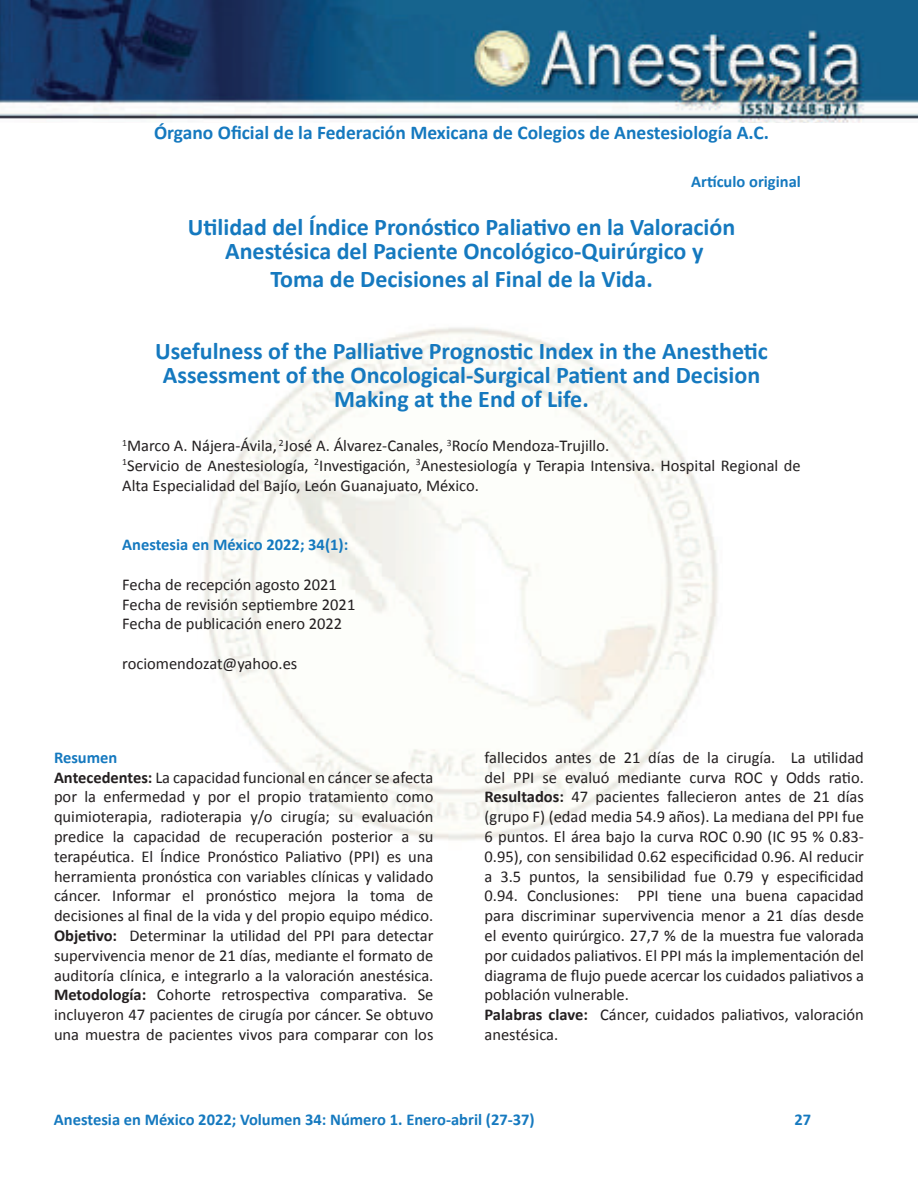
<style>
.page{position:relative;width:918px;height:1188px;background:#fff}
.page>*{position:absolute;margin:0;border:0;box-sizing:border-box;transform-origin:0 0}
.t1{font:700 24px/24px "Calibri";color:#1579bf;text-align:center}
.t2{font:700 19.5px "Calibri";color:#1579bf}
.t3{font:16.5px/19.8px "Calibri";color:#231f20}
.t4{font:700 16.5px "Calibri";color:#1579bf}
.s1{font-weight:700;color:#1579bf}
.s2{font-weight:700}
</style>
<div class="page">
<img style="left:0;top:0;width:918px;height:122px">
<img style="left:204px;top:327px;width:514px;height:514px">
<p class="t2" style="left:154px;top:119px;width:616px">Órgano Oficial de la Federación Mexicana de Colegios de Anestesiología A.C.</p>
<p class="t4" style="left:691px;top:169px;width:111px">Artículo original</p>
<h1 class="t1" style="left:188px;top:214px;width:549px">Utilidad del Índice Pronóstico Paliativo en la Valoración<br>Anestésica del Paciente Oncológico-Quirúrgico y</h1>
<h1 class="t1" style="left:270px;top:267px;width:384px">Toma de Decisiones al Final de la Vida.</h1>
<h1 class="t1" style="left:155px;top:339px;width:614px">Usefulness of the Palliative Prognostic Index in the Anesthetic<br>Assessment of the Oncological-Surgical Patient and Decision<br>Making at the End of Life.</h1>
<p class="t3" style="left:122px;top:435px;width:680px"><sup>1</sup>Marco A. Nájera-Ávila, <sup>2</sup>José A. Álvarez-Canales, <sup>3</sup>Rocío Mendoza-Trujillo.<br><sup>1</sup>Servicio de Anestesiología, <sup>2</sup>Investigación, <sup>3</sup>Anestesiología y Terapia Intensiva. Hospital Regional de<br>Alta Especialidad del Bajío, León Guanajuato, México.</p>
<p class="t4" style="left:122px;top:533px;width:228px">Anestesia en México 2022; 34(1):</p>
<p class="t3" style="left:122px;top:574px;width:235px">Fecha de recepción agosto 2021<br>Fecha de revisión septiembre 2021<br>Fecha de publicación enero 2022</p>
<p class="t3" style="left:122px;top:653px;width:177px">rociomendozat@yahoo.es</p>
<p class="t3" style="left:54px;top:747px;width:381px"><span class="s1">Resumen<br></span><span class="s2">Antecedentes:</span> La capacidad funcional en cáncer se afecta por la enfermedad y por el propio tratamiento como quimioterapia, radioterapia y/o cirugía; su evaluación predice la capacidad de recuperación posterior a su terapéutica. El Índice Pronóstico Paliativo (PPI) es una herramienta pronóstica con variables clínicas y validado cáncer. Informar el pronóstico mejora la toma de decisiones al final de la vida y del propio equipo médico.<br><span class="s2">Objetivo:</span> Determinar la utilidad del PPI para detectar supervivencia menor de 21 días, mediante el formato de auditoría clínica, e integrarlo a la valoración anestésica.<br><span class="s2">Metodología:</span> Cohorte retrospectiva comparativa. Se incluyeron 47 pacientes de cirugía por cáncer. Se obtuvo una muestra de pacientes vivos para comparar con los</p>
<p class="t3" style="left:485px;top:747px;width:381px">fallecidos antes de 21 días de la cirugía. La utilidad del PPI se evaluó mediante curva ROC y Odds ratio.<br><span class="s2">Resultados:</span> 47 pacientes fallecieron antes de 21 días (grupo F) (edad media 54.9 años). La mediana del PPI fue 6 puntos. El área bajo la curva ROC 0.90 (IC 95 % 0.83- 0.95), con sensibilidad 0.62 especificidad 0.96. Al reducir a 3.5 puntos, la sensibilidad fue 0.79 y especificidad 0.94. Conclusiones: PPI tiene una buena capacidad para discriminar supervivencia menor a 21 días desde el evento quirúrgico. 27,7 % de la muestra fue valorada por cuidados paliativos. El PPI más la implementación del diagrama de flujo puede acercar los cuidados paliativos a población vulnerable.<br><span class="s2">Palabras clave:</span> Cáncer, cuidados paliativos, valoración anestésica.</p>
<p class="t4" style="left:54px;top:1108px;width:482px">Anestesia en México 2022; Volumen 34: Número 1. Enero-abril (27-37)</p>
<p class="t4" style="left:795px;top:1108px;width:18px">27</p>
</div>
